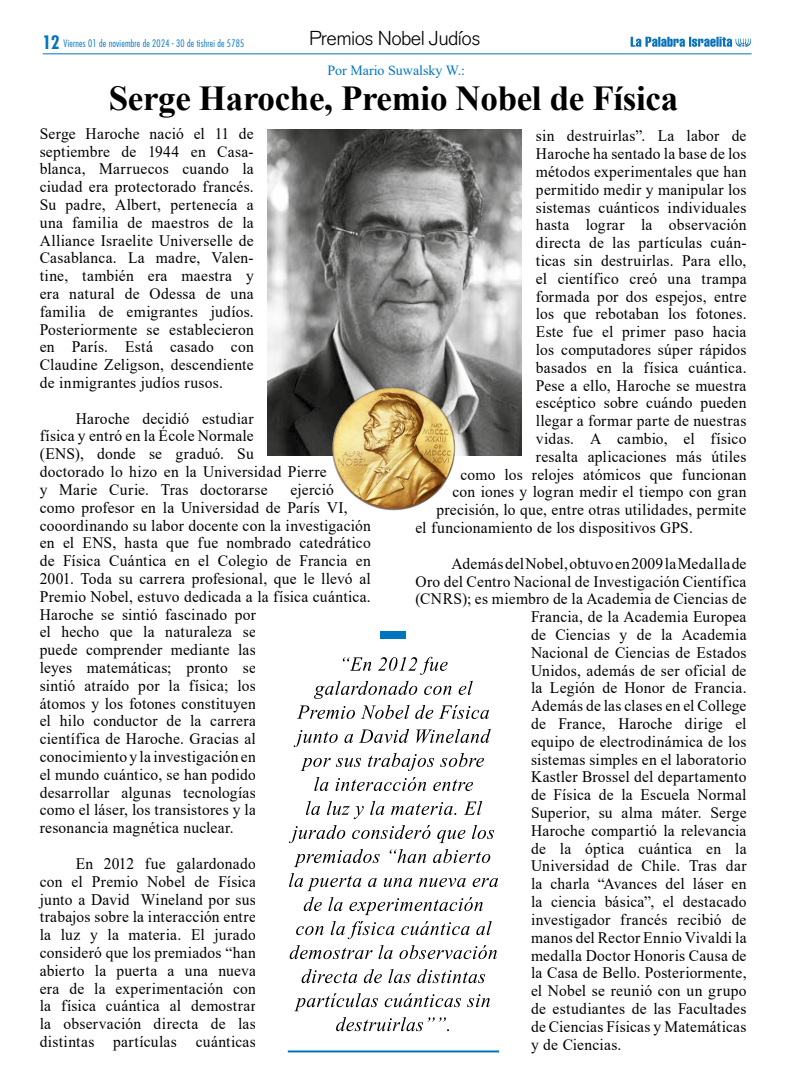
<style>
.page{position:relative;width:794px;height:1078px;background:#fff}
.page>*{position:absolute;margin:0;border:0;box-sizing:border-box;transform-origin:0 0}
.t1{font:700 35px "Times New Roman";letter-spacing:-.01em;color:#000}
.t2{font:300 20px "Akzidenz Grotesk BQ";letter-spacing:-.03em;color:#000}
.t3{font:16px/17.8px "Times New Roman";letter-spacing:.015em;color:#000;text-align:justify}
.t4{font:14px "Times New Roman";color:#0075bf}
.t5{font:300 condensed 10px "Futura Std";letter-spacing:.02em;color:#0075bf}
.s1{font-weight:700;font-size:18px}
</style>
<div class="page">
<img style="left:267px;top:130px;width:254px;height:325px">
<img style="left:327px;top:383px;width:132px;height:128px">
<svg style="left:336px;top:1017px;width:113px;height:13px"></svg>
<svg style="left:295px;top:993px;width:195px;height:17px"></svg>
<svg style="left:301px;top:969px;width:184px;height:13px"></svg>
<svg style="left:290px;top:945px;width:207px;height:13px"></svg>
<svg style="left:296px;top:921px;width:196px;height:17px"></svg>
<svg style="left:304px;top:897px;width:179px;height:17px"></svg>
<svg style="left:289px;top:873px;width:209px;height:17px"></svg>
<svg style="left:295px;top:849px;width:195px;height:17px"></svg>
<svg style="left:289px;top:825px;width:205px;height:17px"></svg>
<svg style="left:306px;top:801px;width:176px;height:17px"></svg>
<svg style="left:314px;top:777px;width:159px;height:13px"></svg>
<svg style="left:302px;top:752px;width:182px;height:18px"></svg>
<svg style="left:294px;top:728px;width:197px;height:18px"></svg>
<svg style="left:298px;top:704px;width:191px;height:14px"></svg>
<svg style="left:314px;top:680px;width:159px;height:18px"></svg>
<svg style="left:343px;top:656px;width:104px;height:18px"></svg>
<hr style="left:43px;top:53px;width:708px;height:1px;background:#0075bf">
<svg style="left:630px;top:37px;width:121px;height:10px"></svg>
<hr style="left:288px;top:1050px;width:211px;height:2px;background:#0075bf">
<div style="left:381px;top:631px;width:25px;height:7px;background:#0075bf"></div>
<p class="t5" style="left:43px;top:38px;width:203px"><span class="s1">12</span> Viernes 01 de noviembre de 2024 - 30 de tishrei de 5785</p>
<p class="t2" style="left:309px;top:27px;width:173px">Premios Nobel Judíos</p>
<p class="t4" style="left:327px;top:60px;width:139px">Por Mario Suwalsky W.:</p>
<h1 class="t1" style="left:109px;top:73px;width:571px">Serge Haroche, Premio Nobel de Física</h1>
<p class="t3" style="left:40px;top:124px;width:216px">Serge Haroche nació el 11 de septiembre de 1944 en Casa&shy;blanca, Marruecos cuando la ciudad era protectorado francés.<br>Su padre, Albert, pertenecía a una familia de maestros de la Alliance Israelite Universelle de Casablanca. La madre, Valen&shy;tine, también era maestra y era natural de Odessa de una familia de emigrantes judíos.<br>Posteriormente se establecieron en París. Está casado con Claudine Zeligson, descendiente de inmigrantes judíos rusos.</p>
<p class="t3" style="left:40px;top:409px;width:289px;text-align:left;text-indent:36px">Haroche decidió estudiar<br>física y entró en la École Normale<br>(ENS), donde se graduó. Su<br>doctorado lo hizo en la Universidad Pierre y Marie Curie. Tras doctorarse</p>
<p class="t3" style="left:40px;top:480px;width:333px;text-align:left;text-indent:251px">ejerció como profesor en la Universidad de París VI, cooordinando su labor docente con la investigación en el ENS, hasta que fue nombrado catedrático de Física Cuántica en el Colegio de Francia en 2001. Toda su carrera profesional, que le llevó al Premio Nobel, estuvo dedicada a la física cuántica.<br>Haroche se sintió fascinado por<br>el hecho que la naturaleza se<br>puede comprender mediante las<br>leyes matemáticas; pronto se<br>sintió atraído por la física; los<br>átomos y los fotones constituyen<br>el hilo conductor de la carrera<br>científica de Haroche. Gracias al<br>conocimiento y la investigación en<br>el mundo cuántico, se han podido<br>desarrollar algunas tecnologías<br>como el láser, los transistores y la<br>resonancia magnética nuclear.</p>
<p class="t3" style="left:40px;top:853px;width:218px;text-indent:36px">En 2012 fue galardonado con el Premio Nobel de Física junto a David Wineland por sus trabajos sobre la interacción entre la luz y la materia. El jurado consideró que los premiados “han abierto la puerta a una nueva era de la experimentación con la física cuántica al demostrar la observación directa de las distintas partículas cuánticas</p>
<p class="t3" style="left:536px;top:126px;width:212px">sin destruirlas”. La labor de</p>
<p class="t3" style="left:536px;top:144px;width:212px">Haroche ha sentado la base de los</p>
<p class="t3" style="left:536px;top:162px;width:212px">métodos experimentales que han</p>
<p class="t3" style="left:536px;top:180px;width:212px">permitido medir y manipular los</p>
<p class="t3" style="left:536px;top:198px;width:212px">sistemas cuánticos individuales</p>
<p class="t3" style="left:536px;top:215px;width:212px">hasta lograr la observación</p>
<p class="t3" style="left:536px;top:233px;width:212px">directa de las partículas cuán-</p>
<p class="t3" style="left:536px;top:251px;width:212px">ticas sin destruirlas. Para ello,</p>
<p class="t3" style="left:536px;top:269px;width:212px">el científico creó una trampa</p>
<p class="t3" style="left:536px;top:287px;width:212px">formada por dos espejos, entre</p>
<p class="t3" style="left:536px;top:304px;width:212px">los que rebotaban los fotones.</p>
<p class="t3" style="left:536px;top:322px;width:212px">Este fue el primer paso hacia</p>
<p class="t3" style="left:536px;top:340px;width:212px">los computadores súper rápidos</p>
<p class="t3" style="left:536px;top:358px;width:212px">basados en la física cuántica.</p>
<p class="t3" style="left:536px;top:376px;width:212px">Pese a ello, Haroche se muestra</p>
<p class="t3" style="left:536px;top:393px;width:212px">escéptico sobre cuándo pueden</p>
<p class="t3" style="left:536px;top:411px;width:212px">llegar a formar parte de nuestras</p>
<p class="t3" style="left:536px;top:429px;width:212px">vidas. A cambio, el físico</p>
<p class="t3" style="left:536px;top:447px;width:212px">resalta aplicaciones más útiles</p>
<p class="t3" style="left:460px;top:465px;width:287px">como los relojes atómicos que funcionan</p>
<p class="t3" style="left:452px;top:482px;width:296px">con iones y logran medir el tiempo con gran</p>
<p class="t3" style="left:436px;top:500px;width:311px">precisión, lo que, entre otras utilidades, permite</p>
<p class="t3" style="left:415px;top:518px;width:279px">el funcionamiento de los dispositivos GPS.</p>
<p class="t3" style="left:451px;top:554px;width:296px">Además del Nobel, obtuvo en 2009 la Medalla de</p>
<p class="t3" style="left:415px;top:571px;width:332px">Oro del Centro Nacional de Investigación Científica</p>
<p class="t3" style="left:415px;top:589px;width:333px">(CNRS); es miembro de la Academia de Ciencias de</p>
<p class="t3" style="left:531px;top:607px;width:217px">Francia, de la Academia Europea</p>
<p class="t3" style="left:531px;top:625px;width:217px">de Ciencias y de la Academia</p>
<p class="t3" style="left:531px;top:642px;width:217px">Nacional de Ciencias de Estados</p>
<p class="t3" style="left:531px;top:660px;width:217px">Unidos, además de ser oficial de</p>
<p class="t3" style="left:531px;top:678px;width:217px">la Legión de Honor de Francia.</p>
<p class="t3" style="left:531px;top:696px;width:217px">Además de las clases en el College</p>
<p class="t3" style="left:531px;top:714px;width:217px">de France, Haroche dirige el</p>
<p class="t3" style="left:531px;top:731px;width:217px">equipo de electrodinámica de los</p>
<p class="t3" style="left:531px;top:749px;width:217px">sistemas simples en el laboratorio</p>
<p class="t3" style="left:531px;top:767px;width:217px">Kastler Brossel del departamento</p>
<p class="t3" style="left:531px;top:785px;width:217px">de Física de la Escuela Normal</p>
<p class="t3" style="left:531px;top:803px;width:217px">Superior, su alma máter. Serge</p>
<p class="t3" style="left:531px;top:820px;width:217px">Haroche compartió la relevancia</p>
<p class="t3" style="left:531px;top:838px;width:217px">de la óptica cuántica en la</p>
<p class="t3" style="left:531px;top:856px;width:217px">Universidad de Chile. Tras dar</p>
<p class="t3" style="left:531px;top:874px;width:217px">la charla “Avances del láser en</p>
<p class="t3" style="left:531px;top:892px;width:217px">la ciencia básica”, el destacado</p>
<p class="t3" style="left:531px;top:909px;width:217px">investigador francés recibió de</p>
<p class="t3" style="left:531px;top:927px;width:217px">manos del Rector Ennio Vivaldi la</p>
<p class="t3" style="left:531px;top:945px;width:217px">medalla Doctor Honoris Causa de</p>
<p class="t3" style="left:531px;top:963px;width:217px">la Casa de Bello. Posteriormente,</p>
<p class="t3" style="left:531px;top:981px;width:217px">el Nobel se reunió con un grupo</p>
<p class="t3" style="left:531px;top:998px;width:217px">de estudiantes de las Facultades</p>
<p class="t3" style="left:531px;top:1016px;width:217px">de Ciencias Físicas y Matemáticas</p>
<p class="t3" style="left:531px;top:1034px;width:92px">y de Ciencias.</p>
</div>
